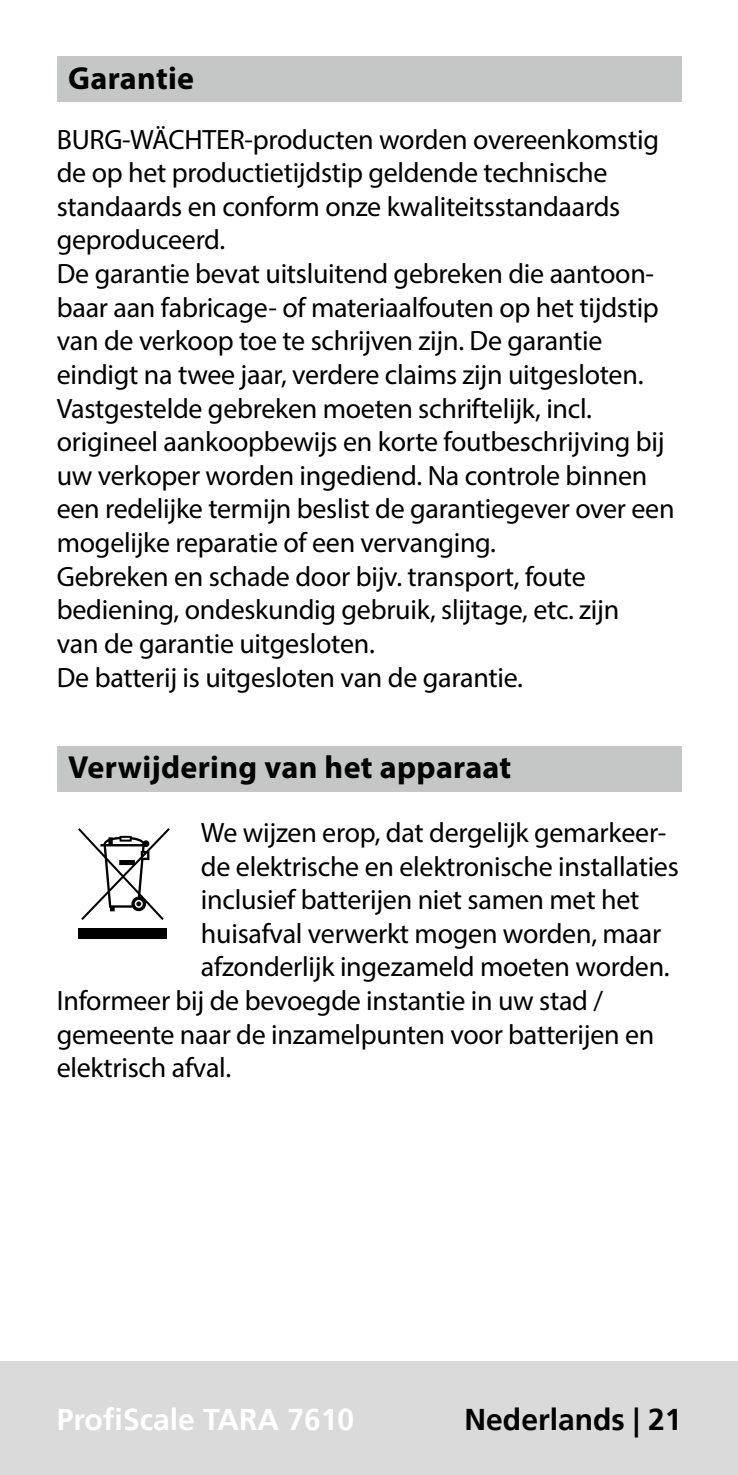
<style>
.page{position:relative;width:738px;height:1475px;background:#fff}
.page>*{position:absolute;margin:0;border:0;box-sizing:border-box;transform-origin:0 0}
.t1{font:700 32px "Myriad Pro";letter-spacing:.01em;color:#000}
.t2{font:700 30px "Frutiger LT Pro";color:#fff}
.t3{font:700 30px "Frutiger LT Pro";color:#000}
.t4{font:28px/33.6px "Myriad Pro";letter-spacing:-.01em;color:#000}
</style>
<div class="page">
<div style="left:0;top:1361px;width:737px;height:113px;background:#dadada"></div>
<div style="left:78px;top:928px;width:89px;height:10px;background:#000"></div>
<svg style="left:78px;top:828px;width:92px;height:91px"></svg>
<div style="left:57px;top:746px;width:623px;height:45px;background:#c5c6c6"></div>
<div style="left:57px;top:57px;width:623px;height:45px;background:#c5c6c6"></div>
<p class="t1" style="left:68px;top:57px;width:127px">Garantie</p>
<p class="t4" style="left:57px;top:122px;width:619px">BURG-WÄCHTER-producten worden overeenkomstig de op het productietijdstip geldende technische standaards en conform onze kwaliteitsstandaards geproduceerd.<br>De garantie bevat uitsluitend gebreken die aantoon&shy;baar aan fabricage- of materiaalfouten op het tijdstip van de verkoop toe te schrijven zijn. De garantie eindigt na twee jaar, verdere claims zijn uitgesloten.<br>Vastgestelde gebreken moeten schriftelijk, incl. origineel aankoopbewijs en korte foutbeschrijving bij uw verkoper worden ingediend. Na controle binnen een redelijke termijn beslist de garantiegever over een mogelijke reparatie of een vervanging.<br>Gebreken en schade door bijv. transport, foute bediening, ondeskundig gebruik, slijtage, etc. zijn<br>van de garantie uitgesloten.<br>De batterij is uitgesloten van de garantie.</p>
<p class="t1" style="left:68px;top:746px;width:444px">Verwijdering van het apparaat</p>
<p class="t4" style="left:201px;top:815px;width:466px">We wijzen erop, dat dergelijk gemarkeer-</p>
<p class="t4" style="left:201px;top:848px;width:479px">de elektrische en elektronische installaties</p>
<p class="t4" style="left:201px;top:882px;width:439px">inclusief batterijen niet samen met het</p>
<p class="t4" style="left:201px;top:916px;width:461px">huisafval verwerkt mogen worden, maar</p>
<p class="t4" style="left:201px;top:949px;width:470px">afzonderlijk ingezameld moeten worden.</p>
<p class="t4" style="left:57px;top:983px;width:547px">Informeer bij de bevoegde instantie in uw stad /</p>
<p class="t4" style="left:57px;top:1016px;width:598px">gemeente naar de inzamelpunten voor batterijen en</p>
<p class="t4" style="left:57px;top:1050px;width:176px">elektrisch afval.</p>
<p class="t2" style="left:57px;top:1400px;width:299px">ProfiScale TARA 7610</p>
<p class="t3" style="left:464px;top:1400px;width:218px">Nederlands | 21</p>
</div>
